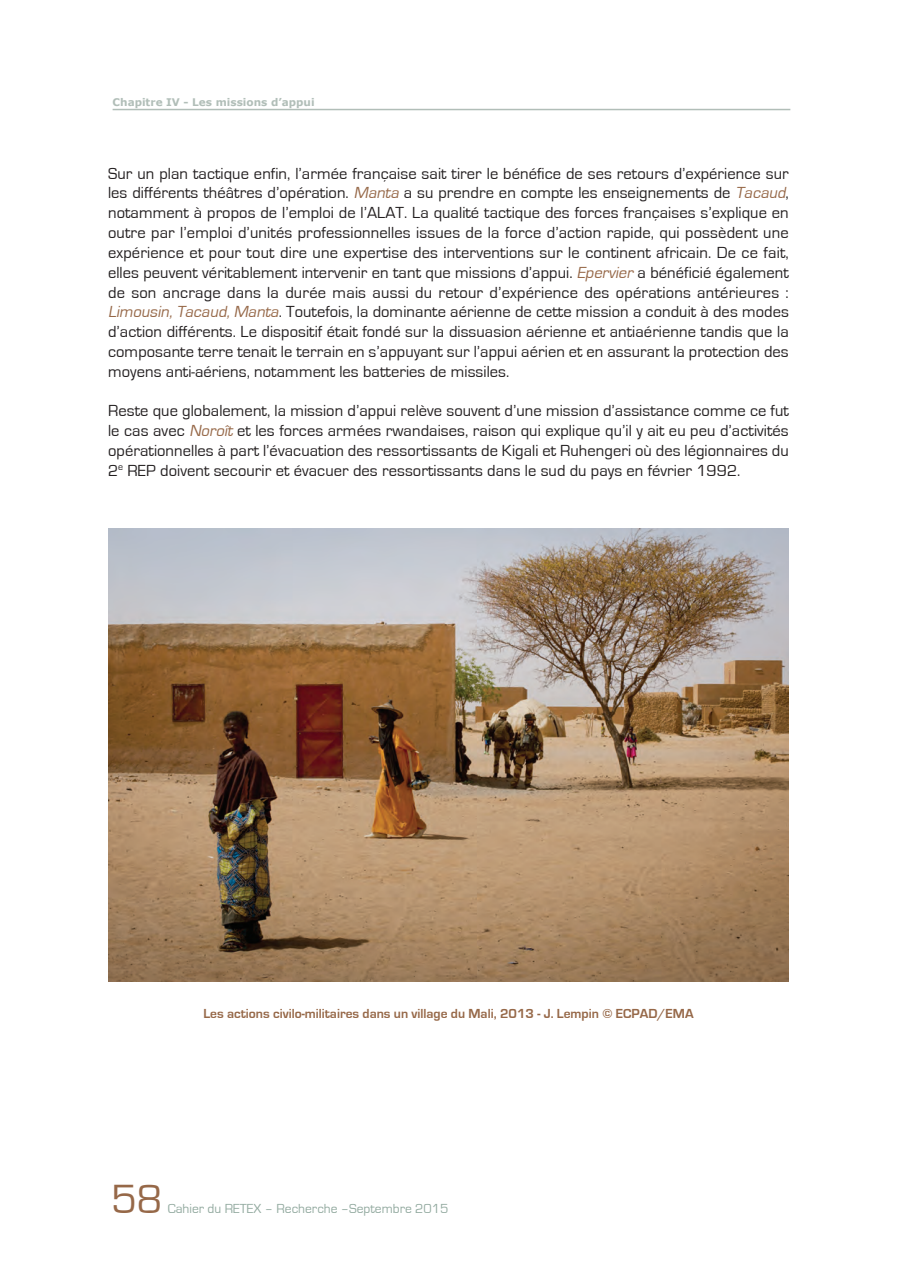
<style>
.page{position:relative;width:897px;height:1267px;background:#fff}
.page>*{position:absolute;margin:0;border:0;box-sizing:border-box;transform-origin:0 0}
.t1{font:42px "Eurostile";color:#966848}
.t2{font:16.5px/19.8px "Eurostile";letter-spacing:.005em;color:#231f20;text-align:justify}
.t3{font:700 13.5px "Eurostile";color:#966848}
.t4{font:13.5px "Eurostile";color:#93aaa0}
.t5{font:700 10.5px "Verdana";color:#b1beb8}
.s1{font-style:italic;color:#966848}
</style>
<div class="page">
<hr style="left:113px;top:109px;width:677px;height:1px;background:#b1beb8">
<img style="left:108px;top:529px;width:680px;height:452px">
<p class="t5" style="left:113px;top:95px;width:203px">Chapitre IV - Les missions d’appui</p>
<p class="t2" style="left:108px;top:164px;width:682px">Sur un plan tactique enfin, l’armée française sait tirer le bénéfice de ses retours d’expérience sur les différents théâtres d’opération. <span class="s1">Manta</span> a su prendre en compte les enseignements de <span class="s1">Tacaud</span>, notamment à propos de l’emploi de l’ALAT. La qualité tactique des forces françaises s’explique en outre par l’emploi d’unités professionnelles issues de la force d’action rapide, qui possèdent une expérience et pour tout dire une expertise des interventions sur le continent africain. De ce fait, elles peuvent véritablement intervenir en tant que missions d’appui. <span class="s1">Epervier</span> a bénéficié également de son ancrage dans la durée mais aussi du retour d’expérience des opérations antérieures :<br><span class="s1">Limousin,Tacaud,Manta</span>. Toutefois, la dominante aérienne de cette mission a conduit à des modes d’action différents. Le dispositif était fondé sur la dissuasion aérienne et antiaérienne tandis que la composante terre tenait le terrain en s’appuyant sur l’appui aérien et en assurant la protection des moyens anti-aériens, notamment les batteries de missiles.</p>
<p class="t2" style="left:108px;top:401px;width:682px">Reste que globalement, la mission d’appui relève souvent d’une mission d’assistance comme ce fut le cas avec <span class="s1">Noroît</span> et les forces armées rwandaises, raison qui explique qu’il y ait eu peu d’activités opérationnelles à part l’évacuation des ressortissants de Kigali et Ruhengeri où des légionnaires du 2<sup>e</sup> REP doivent secourir et évacuer des ressortissants dans le sud du pays en février 1992.</p>
<p class="t3" style="left:203px;top:1006px;width:491px">Les actions civilo-militaires dans un village du Mali, 2013 - J. Lempin © ECPAD/EMA</p>
<h1 class="t1" style="left:111px;top:1176px;width:53px">58</h1>
<p class="t4" style="left:168px;top:1201px;width:282px">Cahier du RETEX – Recherche –Septembre 2015</p>
</div>
